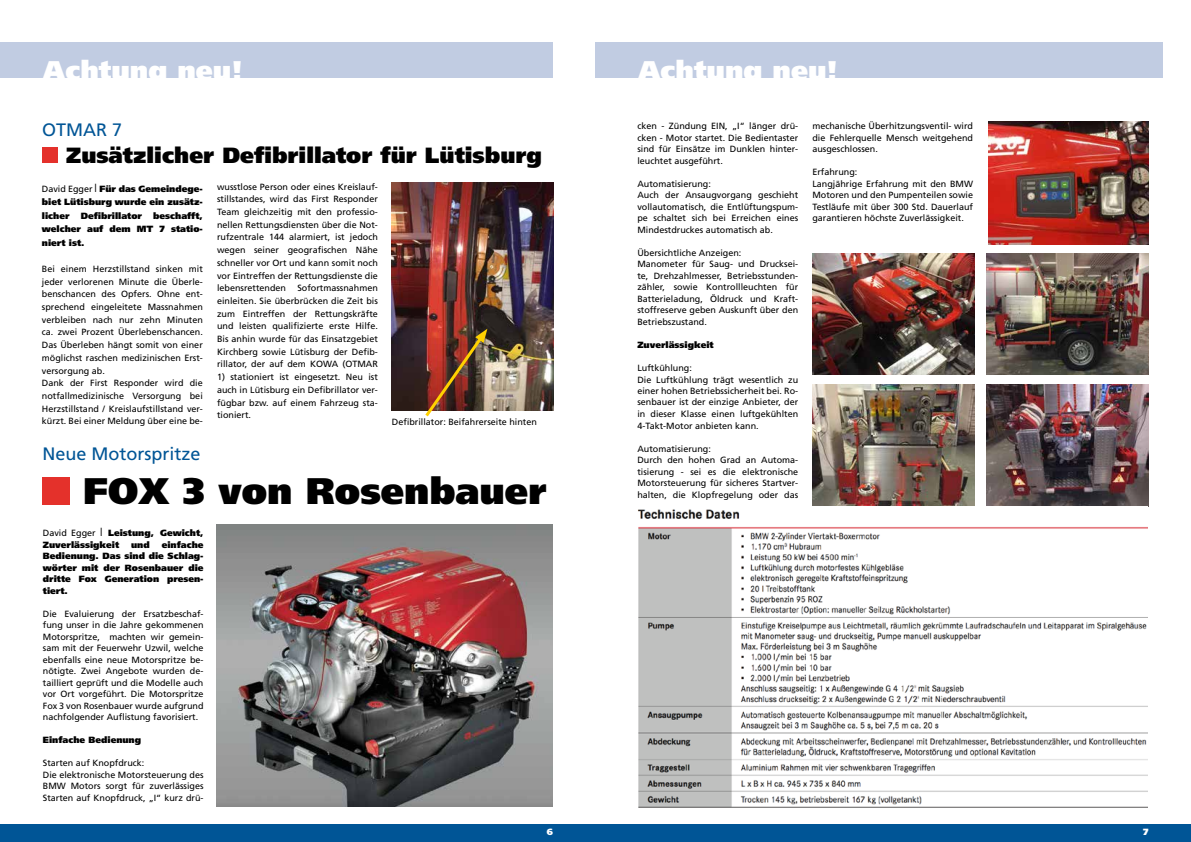
<style>
.page{position:relative;width:1191px;height:842px;background:#fff}
.page>*{position:absolute;margin:0;border:0;box-sizing:border-box;transform-origin:0 0}
.t1{font:900 37px "Frutiger";color:#000}
.t2{font:900 27px "Frutiger";color:#fff}
.t3{font:900 22px "Frutiger";color:#000}
.t4{font:18px "Frutiger";color:#005596}
.t5{font:9px/11.5px "Frutiger";color:#000}
.t6{font:900 9px/11.5px "Frutiger";color:#000;text-align:justify}
.t7{font:900 9px "Frutiger";color:#fff}
.s1{font-weight:400}
.s2{font-family:"Times";font-weight:400;font-size:12px}
</style>
<div class="page">
<div style="left:0;top:824px;width:1191px;height:18px;background:#005596"></div>
<div style="left:0;top:43px;width:553px;height:35px;background:#c1cce2"></div>
<div style="left:42px;top:147px;width:16px;height:16px;background:#e4312b"></div>
<div style="left:595px;top:43px;width:567px;height:35px;background:#c1cce2"></div>
<div style="left:43px;top:477px;width:27px;height:27px;background:#e4312b"></div>
<img style="left:986px;top:385px;width:162px;height:121px">
<img style="left:813px;top:385px;width:161px;height:121px">
<img style="left:986px;top:253px;width:162px;height:122px">
<img style="left:988px;top:122px;width:160px;height:122px">
<img style="left:813px;top:253px;width:161px;height:122px">
<img style="left:637px;top:509px;width:510px;height:299px">
<img style="left:392px;top:183px;width:161px;height:227px">
<img style="left:422px;top:329px;width:65px;height:88px">
<img style="left:216px;top:525px;width:336px;height:281px">
<h2 class="t2" style="left:43px;top:54px;width:201px">Achtung neu!</h2>
<h3 class="t4" style="left:42px;top:120px;width:82px">OTMAR 7</h3>
<h3 class="t3" style="left:66px;top:142px;width:477px">Zusätzlicher Defibrillator für Lütisburg</h3>
<p class="t6" style="left:42px;top:182px;width:162px;line-height:13.5px"><span class="s1">David Egger</span> <span class="s2">|</span> Für das Gemeindege&shy;biet Lütisburg wurde ein zusätz&shy;licher Defibrillator beschafft, welcher auf dem MT 7 statio&shy;niert ist.</p>
<p class="t5" style="left:42px;top:262px;width:162px;line-height:12.7px">Bei einem Herzstillstand sinken mit jeder verlorenen Minute die Überle&shy;benschancen des Opfers. Ohne ent&shy;sprechend eingeleitete Massnahmen verbleiben nach nur zehn Minuten ca. zwei Prozent Überlebenschancen.<br>Das Überleben hängt somit von einer möglichst raschen medizinischen Erst&shy;versorgung ab.<br>Dank der First Responder wird die notfallmedizinische Versorgung bei Herzstillstand / Kreislaufstillstand ver&shy;kürzt. Bei einer Meldung über eine be-</p>
<p class="t5" style="left:217px;top:180px;width:162px;line-height:12.7px;text-align:justify">wusstlose Person oder eines Kreislauf&shy;stillstandes, wird das First Responder Team gleichzeitig mit den professio&shy;nellen Rettungsdiensten über die Not&shy;rufzentrale 144 alarmiert, ist jedoch wegen seiner geografischen Nähe schneller vor Ort und kann somit noch vor Eintreffen der Rettungsdienste die lebensrettenden</p>
<p class="t5" style="left:217px;top:282px;width:162px;line-height:12.7px;text-align:justify;text-indent:80px">Sofortmassnahmen einleiten. Sie überbrücken die Zeit bis zum Eintreffen der Rettungskräfte und leisten qualifizierte erste Hilfe.<br>Bis anhin wurde für das Einsatzgebiet Kirchberg sowie Lütisburg der Defib&shy;rillator, der auf dem KOWA (OTMAR</p>
<p class="t5" style="left:217px;top:371px;width:162px;line-height:12.7px;text-align:justify">1) stationiert ist eingesetzt. Neu ist auch in Lütisburg ein Defibrillator ver&shy;fügbar bzw. auf einem Fahrzeug sta&shy;tioniert.</p>
<p class="t5" style="left:392px;top:416px;width:147px">Defibrillator: Beifahrerseite hinten</p>
<h3 class="t4" style="left:43px;top:443px;width:160px">Neue Motorspritze</h3>
<h1 class="t1" style="left:83px;top:469px;width:465px">FOX 3 von Rosenbauer</h1>
<p class="t6" style="left:43px;top:527px;width:162px"><span class="s1">David Egger</span> <span class="s2">|</span> Leistung, Gewicht,<br>Zuverlässigkeit</p>
<p class="t6" style="left:43px;top:539px;width:162px;text-indent:119px">einfache Bedienung. Das sind die Schlag&shy;wörter mit der Rosenbauer die dritte Fox Generation presen&shy;tiert.</p>
<p class="t5" style="left:43px;top:608px;width:162px;text-align:justify">Die Evaluierung der Ersatzbeschaf&shy;fung unser in die Jahre gekommenen Motorspritze, machten wir gemein&shy;sam mit der Feuerwehr Uzwil, welche ebenfalls eine neue Motorspritze be&shy;nötigte. Zwei Angebote wurden de&shy;tailliert geprüft und die Modelle auch vor Ort vorgeführt. Die Motorspritze Fox 3 von Rosenbauer wurde aufgrund nachfolgender Auflistung favorisiert.</p>
<p class="t6" style="left:43px;top:734px;width:100px">Einfache Bedienung</p>
<p class="t5" style="left:43px;top:757px;width:162px">Starten auf Knopfdruck:<br>Die elektronische Motorsteuerung des BMW Motors sorgt für zuverlässiges Starten auf Knopfdruck, „I“ kurz drü-</p>
<p class="t6" style="left:131px;top:539px;width:20px">und</p>
<h2 class="t2" style="left:638px;top:54px;width:201px">Achtung neu!</h2>
<p class="t5" style="left:637px;top:120px;width:162px;text-align:justify">cken - Zündung EIN, „I“ länger drü&shy;cken - Motor startet. Die Bedientaster sind für Einsätze im Dunklen hinter&shy;leuchtet ausgeführt.</p>
<p class="t5" style="left:637px;top:178px;width:162px">Automatisierung:<br>Auch der Ansaugvorgang geschieht vollautomatisch, die Entlüftungspum&shy;pe schaltet sich bei Erreichen eines<br>Mindestdruckes automatisch ab.</p>
<p class="t5" style="left:637px;top:247px;width:162px">Übersichtliche Anzeigen:<br>Manometer für Saug- und Drucksei&shy;te, Drehzahlmesser, Betriebsstunden&shy;zähler, sowie Kontrollleuchten für Batterieladung, Öldruck und Kraft&shy;stoffreserve geben Auskunft über den Betriebszustand.</p>
<p class="t6" style="left:637px;top:339px;width:78px">Zuverlässigkeit</p>
<p class="t5" style="left:637px;top:362px;width:162px">Luftkühlung:<br>Die Luftkühlung trägt wesentlich zu einer hohen Betriebssicherheit bei. Ro&shy;senbauer ist der einzige Anbieter, der in dieser Klasse einen luftgekühlten 4-Takt-Motor anbieten kann.</p>
<p class="t5" style="left:637px;top:442px;width:162px">Automatisierung:<br>Durch den hohen Grad an Automa&shy;tisierung - sei es die elektronische<br>Motorsteuerung für sicheres Startver&shy;halten, die Klopfregelung oder das</p>
<p class="t5" style="left:812px;top:120px;width:162px;text-align:justify">mechanische Überhitzungsventil- wird die Fehlerquelle Mensch weitgehend ausgeschlossen.</p>
<p class="t5" style="left:812px;top:166px;width:162px">Erfahrung:<br>Langjährige Erfahrung mit den BMW<br>Motoren und den Pumpenteilen sowie<br>Testläufe mit über 300 Std. Dauerlauf garantieren höchste Zuverlässigkeit.</p>
<p class="t7" style="left:547px;top:827px;width:8px">6</p>
<p class="t7" style="left:1143px;top:827px;width:7px">7</p>
</div>
